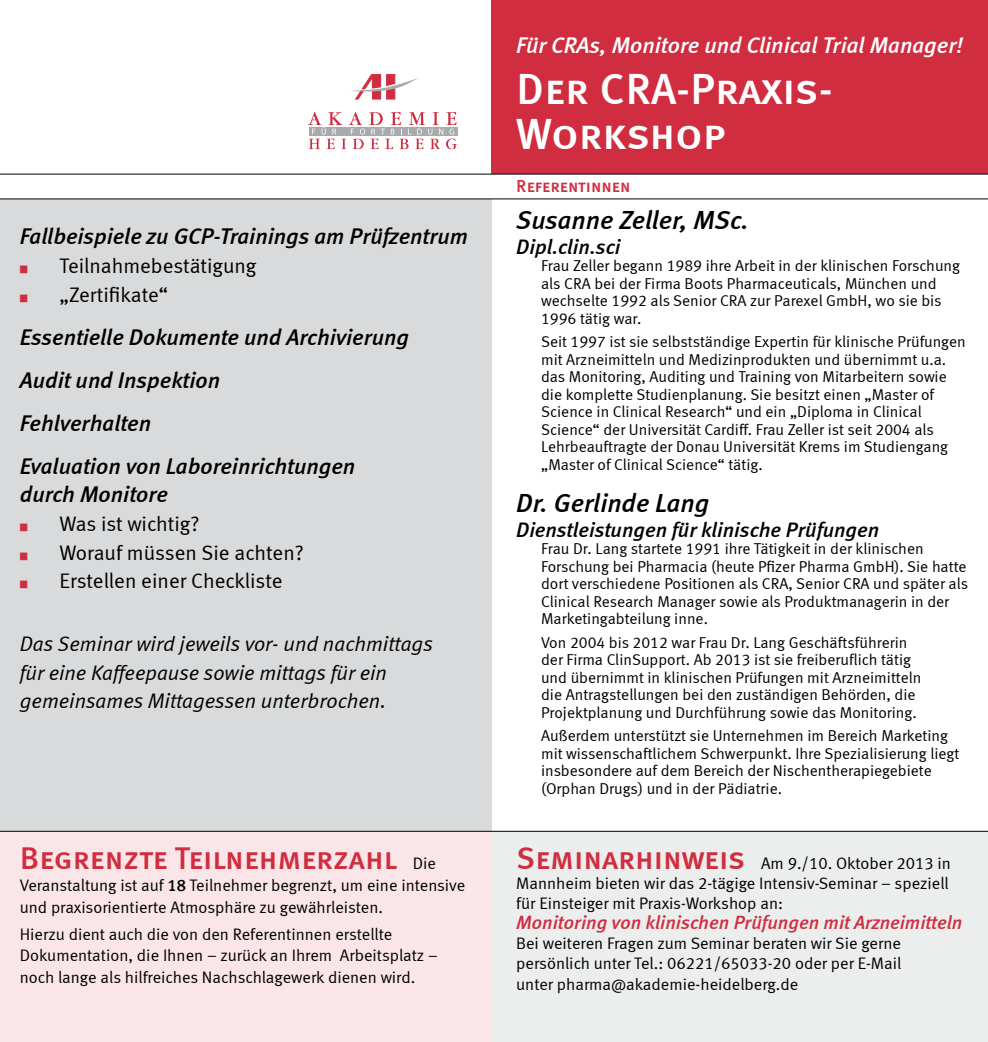
<style>
.page{position:relative;width:988px;height:1042px;background:#fff}
.page>*{position:absolute;margin:0;border:0;box-sizing:border-box;transform-origin:0 0}
.t1{font:43.75px/45.5px "Meta Medium LF Caps";color:#fff}
.t2{font:31.5px "Meta Medium LF Caps";color:#d12d40}
.t3{font:italic 26.25px "Meta Medium LF";letter-spacing:-.005em;color:#000}
.t4{font:italic 22.75px/42.9px "Meta Medium LF";color:#000}
.t5{font:italic 22.75px "Meta Medium LF";color:#fff}
.t6{font:italic 21px/28.9px "Meta Normal LF";color:#000}
.t7{font:21px "Meta Normal";color:#000}
.t8{font:italic 21px "Meta Medium LF";color:#000}
.t9{font:italic 19.25px "Meta Medium LF";color:#d12d40}
.t10{font:17.5px "Meta Medium LF Caps";color:#d12d40}
.t11{font:16.62px/20.1px "Meta Normal LF";color:#000}
.t12{font:15.75px/17.5px "Meta Normal LF";color:#000}
.s1{color:#d12d40}
.s2{font-family:"Meta Normal LF";font-size:16.62px;color:#000}
.s3{font-family:"Meta Medium LF"}
.s4{font-family:"Meta Medium LF Caps";font-size:31.5px;color:#d12d40}
</style>
<div class="page">
<div style="left:491px;top:0;width:496px;height:174px;background:#d12d40"></div>
<svg style="left:351px;top:74px;width:67px;height:25px"></svg>
<svg style="left:308px;top:112px;width:149px;height:37px"></svg>
<div style="left:491px;top:831px;width:496px;height:211px;background:#eceded"></div>
<div style="left:0;top:199px;width:491px;height:843px;background:#d9dadb"></div>
<hr style="left:0;top:198px;width:987px;height:1px;background:#000">
<hr style="left:0;top:174px;width:987px;height:1px;background:#000">
<div style="left:0;top:831px;width:491px;height:211px;background:#fae6e8"></div>
<hr style="left:0;top:831px;width:987px;height:1px;background:#000">
<h3 class="t4" style="left:20px;top:215px;width:449px">Fallbeispiele zu GCP-Trainings am Prüfzentrum</h3>
<h3 class="t7" style="left:20px;top:254px;width:238px"><span class="s1">■</span> Teilnahmebestätigung</h3>
<h3 class="t7" style="left:20px;top:283px;width:150px"><span class="s1">■</span> „Zertifikate“</h3>
<h3 class="t4" style="left:20px;top:315px;width:390px">Essentielle Dokumente und Archivierung<br>Audit und Inspektion<br>Fehlverhalten<br>Evaluation von Laboreinrichtungen</h3>
<h3 class="t4" style="left:20px;top:472px;width:149px">durch Monitore</h3>
<h3 class="t7" style="left:20px;top:511px;width:181px"><span class="s1">■</span> Was ist wichtig?</h3>
<h3 class="t7" style="left:20px;top:540px;width:285px"><span class="s1">■</span> Worauf müssen Sie achten?</h3>
<h3 class="t7" style="left:20px;top:569px;width:264px"><span class="s1">■</span> Erstellen einer Checkliste</h3>
<h3 class="t6" style="left:20px;top:628px;width:414px">Das Seminar wird jeweils vor- und nachmittags für eine Kaffeepause sowie mittags für ein gemeinsames Mittagessen unterbrochen.</h3>
<h2 class="t2" style="left:20px;top:840px;width:417px">Begrenzte Teilnehmerzahl <span class="s2">Die</span></h2>
<p class="t11" style="left:20px;top:874px;width:447px;line-height:21.9px">Veranstaltung ist auf <span class="s3">18</span> Teilnehmer begrenzt, um eine intensive und praxisorientierte Atmosphäre zu gewährleisten.</p>
<p class="t11" style="left:20px;top:922px;width:419px;line-height:21.9px">Hierzu dient auch die von den Referentinnen erstellte<br>Dokumentation, die Ihnen – zurück an Ihrem Arbeitsplatz – noch lange als hilfreiches Nachschlagewerk dienen wird.</p>
<h3 class="t5" style="left:516px;top:32px;width:448px">Für CRAs, Monitore und Clinical Trial Manager!</h3>
<h1 class="t1" style="left:516px;top:66px;width:318px">Der CRA-Praxis-<br>Workshop</h1>
<p class="t10" style="left:516px;top:176px;width:116px">Referentinnen</p>
<h3 class="t3" style="left:516px;top:204px;width:234px">Susanne Zeller, MSc.</h3>
<h3 class="t8" style="left:516px;top:234px;width:106px">Dipl.clin.sci</h3>
<p class="t12" style="left:541px;top:257px;width:420px">Frau Zeller begann 1989 ihre Arbeit in der klinischen Forschung als CRA bei der Firma Boots Pharmaceuticals, München und wechselte 1992 als Senior CRA zur Parexel GmbH, wo sie bis 1996 tätig war.</p>
<p class="t12" style="left:541px;top:333px;width:426px">Seit 1997 ist sie selbstständige Expertin für klinische Prüfungen mit Arzneimitteln und Medizinprodukten und übernimmt u.a. das Monitoring, Auditing und Training von Mitarbeitern sowie die komplette Studienplanung. Sie besitzt einen „Master of Science in Clinical Research“ und ein „Diploma in Clinical Science“ der Universität Cardiff. Frau Zeller ist seit 2004 als Lehrbeauftragte der Donau Universität Krems im Studiengang „Master of Clinical Science“ tätig.</p>
<h3 class="t3" style="left:516px;top:487px;width:194px">Dr. Gerlinde Lang</h3>
<h3 class="t8" style="left:516px;top:517px;width:364px">Dienstleistungen für klinische Prüfungen</h3>
<p class="t12" style="left:541px;top:540px;width:428px">Frau Dr. Lang startete 1991 ihre Tätigkeit in der klinischen Forschung bei Pharmacia (heute Pfizer Pharma GmbH). Sie hatte dort verschiedene Positionen als CRA, Senior CRA und später als Clinical Research Manager sowie als Produktmanagerin in der Marketingabteilung inne.</p>
<p class="t12" style="left:541px;top:633px;width:382px">Von 2004 bis 2012 war Frau Dr. Lang Geschäftsführerin der Firma ClinSupport. Ab 2013 ist sie freiberuflich tätig und übernimmt in klinischen Prüfungen mit Arzneimitteln die Antragstellungen bei den zuständigen Behörden, die Projektplanung und Durchführung sowie das Monitoring.</p>
<p class="t12" style="left:541px;top:726px;width:420px">Außerdem unterstützt sie Unternehmen im Bereich Marketing mit wissenschaftlichem Schwerpunkt. Ihre Spezialisierung liegt insbesondere auf dem Bereich der Nischentherapiegebiete (Orphan Drugs) und in der Pädiatrie.</p>
<p class="t11" style="left:516px;top:853px;width:436px"><span class="s4">Seminarhinweis</span> Am 9./10. Oktober 2013 in<br>Mannheim bieten wir das 2-tägige Intensiv-Seminar − speziell für Einsteiger mit Praxis-Workshop an:</p>
<p class="t9" style="left:516px;top:911px;width:447px">Monitoring von klinischen Prüfungen mit Arzneimitteln</p>
<p class="t11" style="left:516px;top:933px;width:386px;text-align:justify">Bei weiteren Fragen zum Seminar beraten wir Sie gerne persönlich unter Tel.: 06221/65033-20 oder per E-Mail unter pharma@akademie-heidelberg.de</p>
</div>
